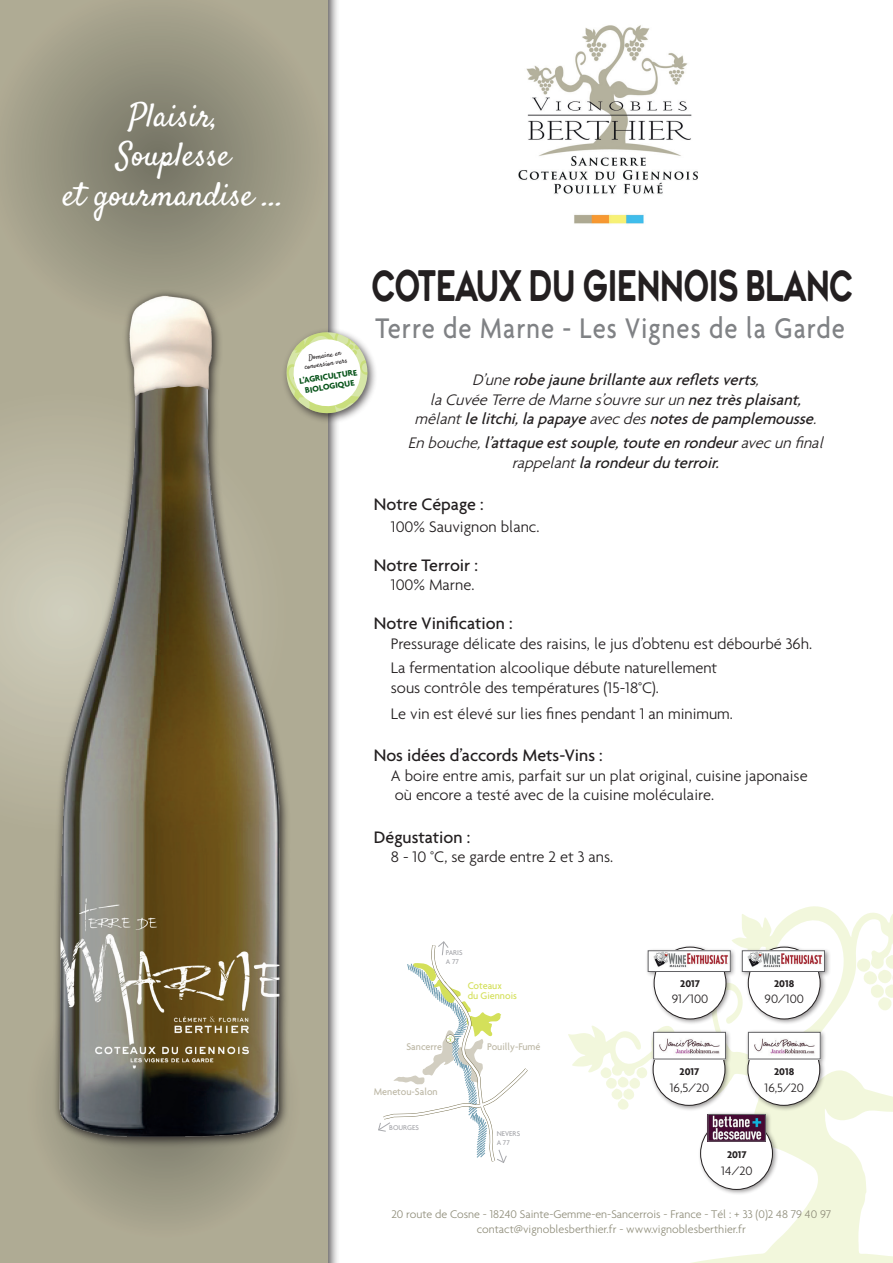
<style>
.page{position:relative;width:893px;height:1263px;background:#fff}
.page>*{position:absolute;margin:0;border:0;box-sizing:border-box;transform-origin:0 0}
.t1{font:42px "Mimi Mimi";letter-spacing:-.03em;color:#231f20;scale:.78 1}
.t2{font:33px/39.6px "Satisfy";color:#fff;text-align:center}
.t3{font:500 30.75px "Agenda";letter-spacing:.04em;color:#808285;scale:.87 1}
.t4{font:500 18px "Agenda";color:#231f20}
.t5{font:300 16.5px/24px "Agenda";color:#231f20}
.t6{font:italic 500 16.5px/19.8px "Agenda";color:#231f20;text-align:center}
.t7{font:300 13.2px "Agenda";color:#231f20}
.t8{font:300 12px/14.4px "Agenda";color:#908e7b;text-align:center}
.t9{font:500 10.5px "Agenda";color:#bdb8a6}
.t10{font:700 10.5px "Agenda";color:#231f20}
.t11{font:500 10.5px/10.1px "Agenda";color:#d4e05a}
.t12{font:700 8.85px/10.1px "Agenda";color:#065319;text-align:center}
.t13{font:500 7.5px/8.7px "Agenda";color:#a5a6aa}
.t14{font:7.5px/8.6px "Satisfy";color:#231f20;text-align:center}
.s1{font-weight:300}
</style>
<div class="page">
<svg style="left:568px;top:906px;width:325px;height:357px"></svg>
<img style="left:518px;top:25px;width:180px;height:199px">
<div style="left:0;top:0;width:340px;height:1263px;background:#231f20;opacity:.75"></div>
<div style="left:0;top:0;width:327px;height:1263px;background:#afab94"></div>
<svg style="left:28px;top:965px;width:272px;height:272px"></svg>
<svg style="left:14px;top:15px;width:287px;height:274px"></svg>
<svg style="left:0;top:450px;width:45px;height:325px"></svg>
<div style="left:55px;top:291px;width:236px;height:857px;background:#231f20;opacity:.75"></div>
<img style="left:45px;top:291px;width:241px;height:850px">
<div style="left:698px;top:1111px;width:81px;height:84px;background:#231f20;opacity:.48"></div>
<div style="left:701px;top:1117px;width:71px;height:72px;background:#fff;border-radius:50%"></div>
<img style="left:710px;top:1116px;width:53px;height:23px">
<div style="left:708px;top:1114px;width:57px;height:27px;border:1px solid #636366"></div>
<div style="left:739px;top:944px;width:92px;height:81px;background:#231f20;opacity:.48"></div>
<div style="left:748px;top:947px;width:72px;height:72px;background:#fff;border-radius:50%"></div>
<div style="left:748px;top:947px;width:72px;height:72px;border:1px solid #231f20;border-radius:50%"></div>
<img style="left:744px;top:952px;width:79px;height:18px">
<div style="left:742px;top:950px;width:83px;height:22px;border:1px solid #636366"></div>
<div style="left:650px;top:1029px;width:82px;height:82px;background:#231f20;opacity:.48"></div>
<div style="left:653px;top:1033px;width:72px;height:72px;background:#fff;border-radius:50%"></div>
<img style="left:655px;top:1034px;width:69px;height:23px">
<div style="left:653px;top:1032px;width:73px;height:27px;border:1px solid #636366"></div>
<div style="left:645px;top:944px;width:92px;height:81px;background:#231f20;opacity:.48"></div>
<div style="left:654px;top:947px;width:72px;height:72px;background:#fff;border-radius:50%"></div>
<div style="left:654px;top:947px;width:72px;height:72px;border:1px solid #231f20;border-radius:50%"></div>
<img style="left:650px;top:952px;width:78px;height:18px">
<div style="left:648px;top:950px;width:82px;height:22px;border:1px solid #636366"></div>
<div style="left:281px;top:327px;width:97px;height:97px;background:#231f20;opacity:.75"></div>
<svg style="left:284px;top:329px;width:86px;height:87px"></svg>
<svg style="left:378px;top:941px;width:150px;height:222px"></svg>
<div style="left:745px;top:1029px;width:81px;height:82px;background:#231f20;opacity:.48"></div>
<div style="left:748px;top:1033px;width:72px;height:72px;background:#fff;border-radius:50%"></div>
<img style="left:750px;top:1034px;width:68px;height:22px">
<div style="left:748px;top:1032px;width:72px;height:27px;border:1px solid #636366"></div>
<h2 class="t2" style="left:63px;top:99px;width:223px">Plaisir,<br>Souplesse<br>et gourmandise ...</h2>
<p class="t14" style="left:303px;top:355px;width:45px;rotate:-9deg">Domaine en conversion vers</p>
<p class="t12" style="left:298px;top:376px;width:60px;rotate:-9deg">L’AGRICULTURE<br>BIOLOGIQUE</p>
<h1 class="t1" style="left:372px;top:261px;width:619px">COTEAUX DU GIENNOIS BLANC</h1>
<h3 class="t3" style="left:375px;top:309px;width:541px">Terre de Marne - Les Vignes de la Garde</h3>
<p class="t6" style="left:415px;top:369px;width:408px"><span class="s1">D’une</span>robejaunebrillanteauxrefletsverts<span class="s1">, laCuvéeTerredeMarnes’ouvresurun</span>neztrèsplaisant, <span class="s1">mêlant</span>lelitchi,lapapaye<span class="s1">avecdes</span>notesdepamplemousse<span class="s1">.</span></p>
<p class="t6" style="left:408px;top:433px;width:421px"><span class="s1">Enbouche,</span>l’attaqueestsouple,touteenrondeur<span class="s1">avecunfinal rappelant</span>larondeurduterroir.</p>
<p class="t4" style="left:374px;top:494px;width:111px">Notre Cépage :</p>
<p class="t5" style="left:391px;top:514px;width:150px">100% Sauvignon blanc.</p>
<p class="t4" style="left:374px;top:554px;width:106px">Notre Terroir :</p>
<p class="t5" style="left:391px;top:573px;width:85px">100% Marne.</p>
<p class="t4" style="left:374px;top:612px;width:140px">Notre Vinification :</p>
<p class="t5" style="left:391px;top:631px;width:423px">Pressurage délicate des raisins, le jus d’obtenu est débourbé 36h.<br>La fermentation alcoolique débute naturellement</p>
<p class="t5" style="left:391px;top:674px;width:344px;line-height:25.8px">sous contrôle des températures (15-18°C).<br>Le vin est élevé sur lies fines pendant 1 an minimum.</p>
<p class="t4" style="left:374px;top:744px;width:230px">Nos idées d’accords Mets-Vins :</p>
<p class="t5" style="left:391px;top:765px;width:418px;line-height:19.8px">A boire entre amis, parfait sur un plat original, cuisine japonaise où encore a testé avec de la cuisine moléculaire.</p>
<p class="t4" style="left:374px;top:826px;width:98px">Dégustation :</p>
<p class="t5" style="left:391px;top:845px;width:224px">8 - 10 °C, se garde entre 2 et 3 ans.</p>
<p class="t13" style="left:446px;top:948px;width:18px">PARIS<br>A 77</p>
<p class="t9" style="left:406px;top:1040px;width:37px">Sancerre</p>
<p class="t9" style="left:374px;top:1086px;width:65px">Menetou-Salon</p>
<p class="t13" style="left:389px;top:1123px;width:31px">BOURGES</p>
<p class="t11" style="left:468px;top:980px;width:51px">Coteaux<br>du Giennois</p>
<p class="t9" style="left:487px;top:1040px;width:55px">Pouilly-Fumé</p>
<p class="t13" style="left:497px;top:1129px;width:25px">NEVERS<br>A 77</p>
<p class="t10" style="left:680px;top:977px;width:21px">2017</p>
<p class="t7" style="left:672px;top:991px;width:38px">91/100</p>
<p class="t10" style="left:774px;top:977px;width:22px">2018</p>
<p class="t7" style="left:765px;top:991px;width:41px">90/100</p>
<p class="t10" style="left:680px;top:1065px;width:21px">2017</p>
<p class="t7" style="left:670px;top:1080px;width:41px">16,5/20</p>
<p class="t10" style="left:774px;top:1065px;width:22px">2018</p>
<p class="t7" style="left:764px;top:1080px;width:41px">16,5/20</p>
<p class="t10" style="left:727px;top:1148px;width:21px">2017</p>
<p class="t7" style="left:721px;top:1163px;width:33px">14/20</p>
<p class="t8" style="left:391px;top:1207px;width:441px">20 route de Cosne - 18240 Sainte-Gemme-en-Sancerrois - France - Tél : + 33 (0)2 48 79 40 97 contact@vignoblesberthier.fr - www.vignoblesberthier.fr</p>
</div>
